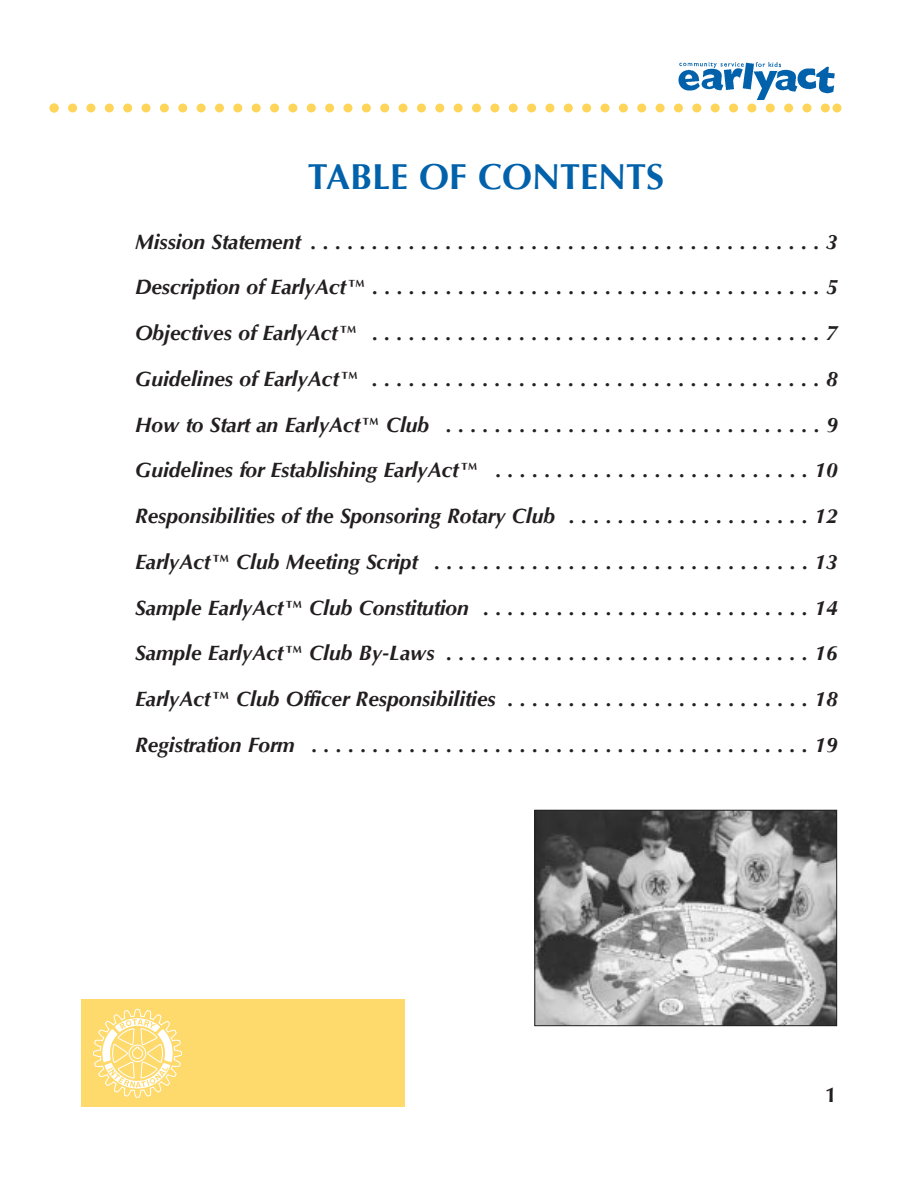
<style>
.page{position:relative;width:918px;height:1188px;background:#fff}
.page>*{position:absolute;margin:0;border:0;box-sizing:border-box;transform-origin:0 0}
.t1{font:700 36px "Optima";color:#0161aa}
.t2{font:italic 700 21px/45.8px "Optima";color:#231f20;text-align:justify}
.t3{font:700 21px "Optima";color:#231f20}
</style>
<div class="page">
<svg style="left:50px;top:104px;width:792px;height:8px"></svg>
<img style="left:678px;top:62px;width:157px;height:38px">
<div style="left:81px;top:999px;width:324px;height:108px;background:#fed96b"></div>
<svg style="left:93px;top:1009px;width:89px;height:89px"></svg>
<div style="left:129px;top:1045px;width:17px;height:17px;border:1px solid #fff;border-radius:50%"></div>
<img style="left:536px;top:812px;width:299px;height:212px">
<div style="left:534px;top:810px;width:303px;height:216px;border:1px solid #231f20"></div>
<h1 class="t1" style="left:308px;top:156px;width:358px">TABLE OF CONTENTS</h1>
<p class="t2" style="left:135px;top:219px;width:705px">Mission Statement . . . . . . . . . . . . . . . . . . . . . . . . . . . . . . . . . . . . . . . . . . 3<br>Description of EarlyAct™ . . . . . . . . . . . . . . . . . . . . . . . . . . . . . . . . . . . . . 5<br>Objectives of EarlyAct™ . . . . . . . . . . . . . . . . . . . . . . . . . . . . . . . . . . . . . 7<br>Guidelines of EarlyAct™ . . . . . . . . . . . . . . . . . . . . . . . . . . . . . . . . . . . . . 8<br>How to Start an EarlyAct™ Club . . . . . . . . . . . . . . . . . . . . . . . . . . . . . . . 9<br>Guidelines for Establishing EarlyAct™ . . . . . . . . . . . . . . . . . . . . . . . . . . 10<br>Responsibilities of the Sponsoring Rotary Club . . . . . . . . . . . . . . . . . . . . 12<br>EarlyAct™ Club Meeting Script . . . . . . . . . . . . . . . . . . . . . . . . . . . . . . . 13<br>Sample EarlyAct™ Club Constitution . . . . . . . . . . . . . . . . . . . . . . . . . . . 14<br>Sample EarlyAct™ Club By-Laws . . . . . . . . . . . . . . . . . . . . . . . . . . . . . . 16<br>EarlyAct™ Club Officer Responsibilities . . . . . . . . . . . . . . . . . . . . . . . . . 18<br>Registration Form . . . . . . . . . . . . . . . . . . . . . . . . . . . . . . . . . . . . . . . . . 19</p>
<p class="t3" style="left:825px;top:1082px;width:13px">1</p>
</div>
